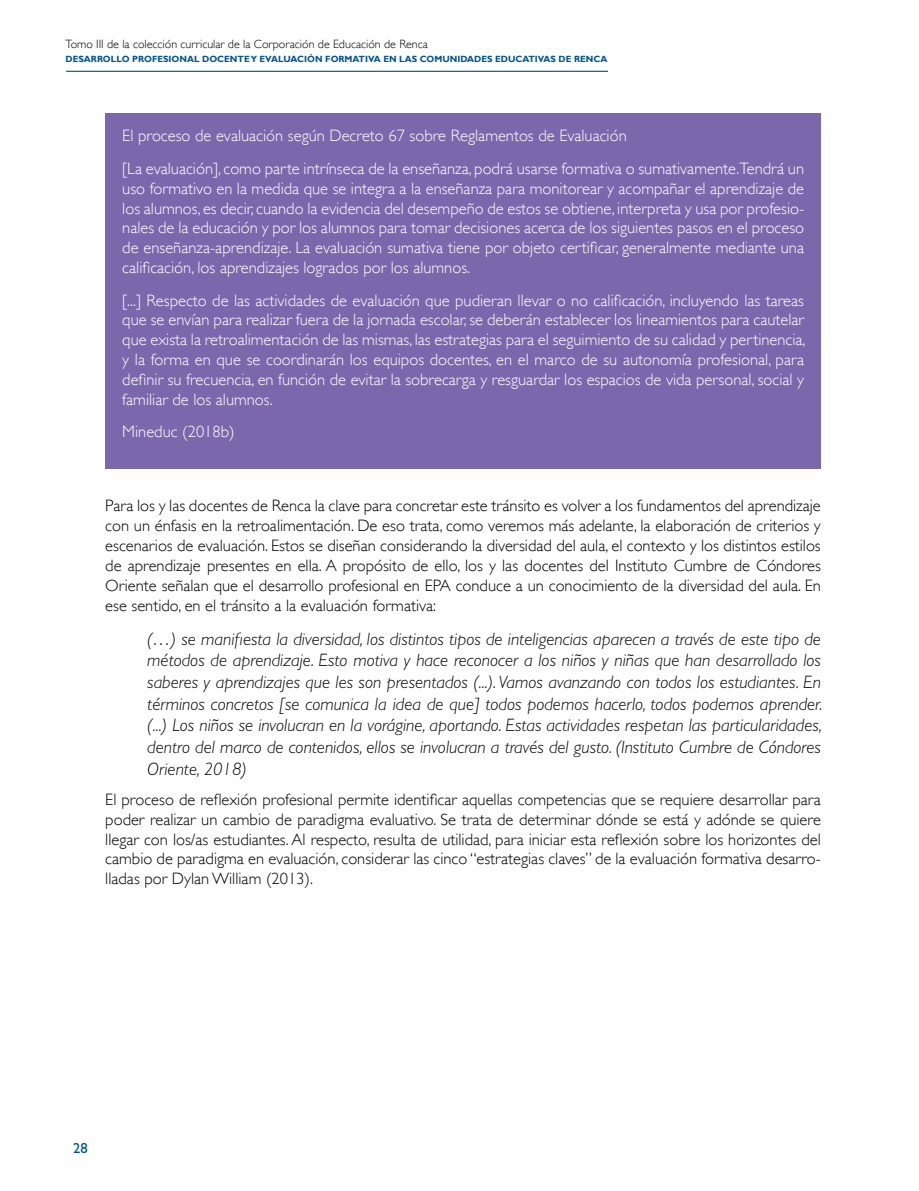
<style>
.page{position:relative;width:919px;height:1191px;background:#fff}
.page>*{position:absolute;margin:0;border:0;box-sizing:border-box;transform-origin:0 0}
.t1{font:italic 300 18px/21.6px "Gill Sans Std";color:#000;text-align:justify}
.t2{font:300 16.5px/19.8px "Gill Sans Std";color:#fff;text-align:justify}
.t3{font:300 16.5px/19.8px "Gill Sans Std";color:#000;text-align:justify}
.t4{font:14.55px "Gill Sans Std";color:#01538e}
.t5{font:300 12px "Gill Sans Std";color:#000}
.t6{font:700 9px "Gill Sans";color:#01538e}
</style>
<div class="page">
<hr style="left:66px;top:71px;width:542px;height:1px;background:#01538e">
<div style="left:105px;top:113px;width:716px;height:355px;background:#7b67ab"></div>
<p class="t5" style="left:65px;top:37px;width:364px">Tomo III de la colección curricular de la Corporación de Educación de Renca</p>
<p class="t6" style="left:65px;top:53px;width:543px">DESARROLLO PROFESIONAL DOCENTE Y EVALUACIÓN FORMATIVA EN LAS COMUNIDADES EDUCATIVAS DE RENCA</p>
<p class="t2" style="left:122px;top:120px;width:683px;line-height:32.5px">El proceso de evaluación según Decreto 67 sobre Reglamentos de Evaluación<br>[La evaluación], como parte intrínseca de la enseñanza, podrá usarse formativa o sumativamente.Tendrá un</p>
<p class="t2" style="left:122px;top:178px;width:683px">uso formativo en la medida que se integra a la enseñanza para monitorear y acompañar el aprendizaje de los alumnos, es decir, cuando la evidencia del desempeño de estos se obtiene, interpreta y usa por profesio&shy;nales de la educación y por los alumnos para tomar decisiones acerca de los siguientes pasos en el proceso de enseñanza-aprendizaje. La evaluación sumativa tiene por objeto certificar, generalmente mediante una calificación, los aprendizajes logrados por los alumnos.</p>
<p class="t2" style="left:122px;top:290px;width:684px">[...] Respecto de las actividades de evaluación que pudieran llevar o no calificación, incluyendo las tareas que se envían para realizar fuera de la jornada escolar, se deberán establecer los lineamientos para cautelar que exista la retroalimentación de las mismas, las estrategias para el seguimiento de su calidad y pertinencia, y la forma en que se coordinarán los equipos docentes, en el marco de su autonomía profesional, para definir su frecuencia, en función de evitar la sobrecarga y resguardar los espacios de vida personal, social y familiar de los alumnos.</p>
<p class="t2" style="left:122px;top:422px;width:114px">Mineduc (2018b)</p>
<p class="t3" style="left:105px;top:496px;width:717px">Para los y las docentes de Renca la clave para concretar este tránsito es volver a los fundamentos del aprendizaje con un énfasis en la retroalimentación. De eso trata, como veremos más adelante, la elaboración de criterios y escenarios de evaluación. Estos se diseñan considerando la diversidad del aula, el contexto y los distintos estilos de aprendizaje presentes en ella. A propósito de ello, los y las docentes del Instituto Cumbre de Cóndores Oriente señalan que el desarrollo profesional en EPA conduce a un conocimiento de la diversidad del aula. En ese sentido, en el tránsito a la evaluación formativa:</p>
<p class="t1" style="left:147px;top:628px;width:676px">(…) se manifiesta la diversidad, los distintos tipos de inteligencias aparecen a través de este tipo de métodos de aprendizaje. Esto motiva y hace reconocer a los niños y niñas que han desarrollado los saberes y aprendizajes que les son presentados (...). Vamos avanzando con todos los estudiantes. En términos concretos [se comunica la idea de que] todos podemos hacerlo, todos podemos aprender. (...) Los niños se involucran en la vorágine, aportando. Estas actividades respetan las particularidades, dentro del marco de contenidos, ellos se involucran a través del gusto. (Instituto Cumbre de Cóndores Oriente, 2018)</p>
<p class="t3" style="left:105px;top:789px;width:717px">El proceso de reflexión profesional permite identificar aquellas competencias que se requiere desarrollar para poder realizar un cambio de paradigma evaluativo. Se trata de determinar dónde se está y adónde se quiere llegar con los/as estudiantes. Al respecto, resulta de utilidad, para iniciar esta reflexión sobre los horizontes del cambio de paradigma en evaluación, considerar las cinco “estrategias claves” de la evaluación formativa desarro&shy;lladas por Dylan William (2013).</p>
<p class="t4" style="left:73px;top:1139px;width:16px">28</p>
</div>
